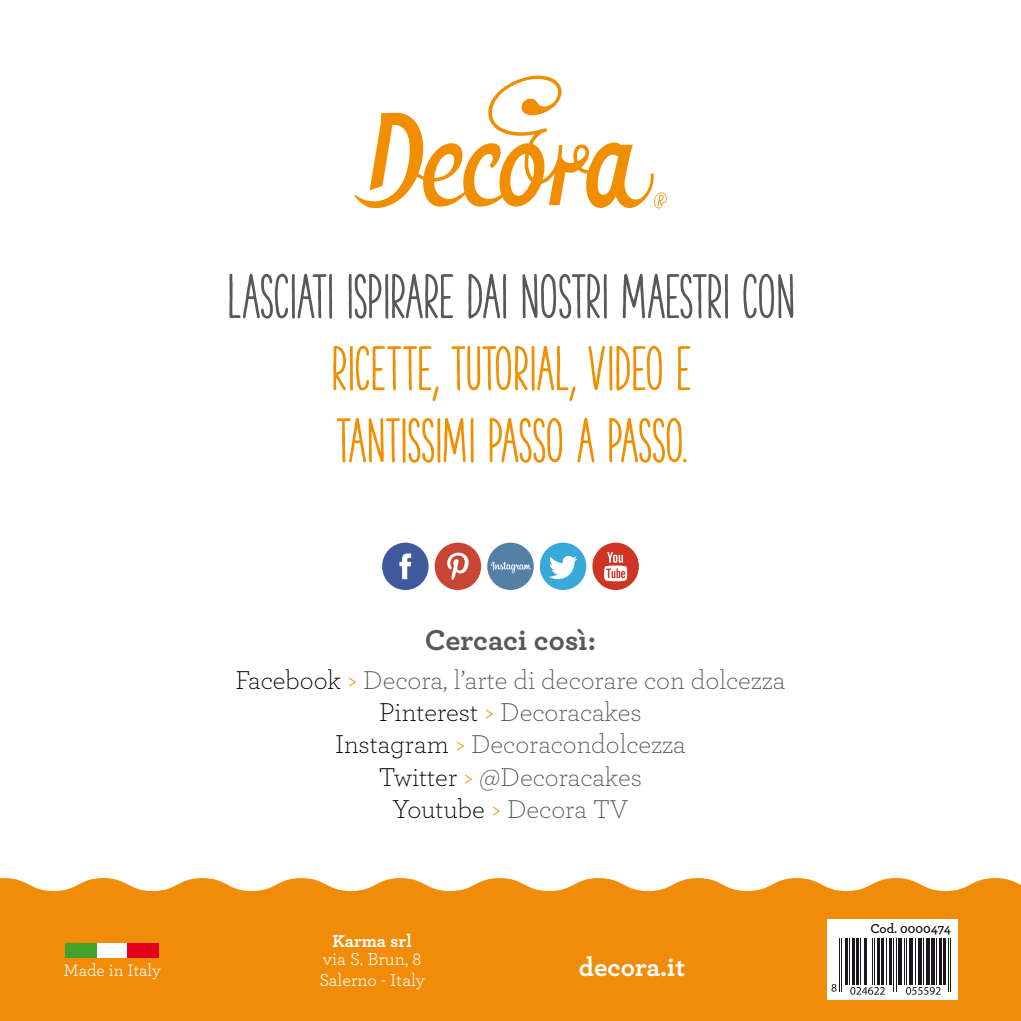
<style>
.page{position:relative;width:1021px;height:1021px;background:#fff}
.page>*{position:absolute;margin:0;border:0;box-sizing:border-box;transform-origin:0 0}
.t1{font:900 58.5px/72px "The Hand";color:#f18e00}
.t2{font:900 58.5px "The Hand";color:#58585a}
.t3{font:700 30.15px "Archer";letter-spacing:-.005em;color:#58585a}
.t4{font:300 27px/32.4px "Archer";color:#58585a;text-align:center}
.t5{font:700 27px "Archer";color:#fff}
.t6{font:18.22px/20.2px "Archer";color:#fff}
.t7{font:700 18.22px "Archer";color:#fff}
.t8{font:17.32px "Archer";letter-spacing:-.005em;color:#fff}
.t9{font:600 13.5px "Archer";color:#000}
.s1{color:#000}
.s2{color:#f18e00}
</style>
<div class="page">
<div style="left:0;top:878px;width:1020px;height:142px;background:#f18c09"></div>
<svg style="left:354px;top:76px;width:313px;height:132px"></svg>
<div style="left:592px;top:542px;width:47px;height:48px;background:#cf3525;border-radius:50%"></div>
<svg style="left:604px;top:552px;width:23px;height:29px"></svg>
<div style="left:434px;top:542px;width:47px;height:48px;background:#c94637;border-radius:50%"></div>
<svg style="left:447px;top:552px;width:21px;height:28px"></svg>
<svg style="left:382px;top:542px;width:46px;height:48px"></svg>
<div style="left:487px;top:542px;width:46px;height:48px;background:#5380a7;border-radius:50%"></div>
<svg style="left:491px;top:562px;width:39px;height:11px"></svg>
<div style="left:540px;top:542px;width:46px;height:48px;background:#39a9dc;border-radius:50%"></div>
<svg style="left:549px;top:556px;width:28px;height:23px"></svg>
<div style="left:65px;top:943px;width:93px;height:14px;background:#fff"></div>
<div style="left:65px;top:943px;width:31px;height:14px;background:#44a12b"></div>
<div style="left:127px;top:943px;width:31px;height:14px;background:#e2001a"></div>
<div style="left:826px;top:918px;width:131px;height:81px;background:#fff"></div>
<hr style="left:838px;top:938px;width:1px;height:53px;background:#1a171c">
<hr style="left:841px;top:938px;width:1px;height:53px;background:#1a171c">
<hr style="left:845px;top:938px;width:3px;height:46px;background:#1a171c">
<hr style="left:849px;top:938px;width:1px;height:46px;background:#1a171c">
<hr style="left:852px;top:938px;width:3px;height:46px;background:#1a171c">
<hr style="left:856px;top:938px;width:2px;height:46px;background:#1a171c">
<hr style="left:860px;top:938px;width:1px;height:46px;background:#1a171c">
<hr style="left:864px;top:938px;width:2px;height:46px;background:#1a171c">
<hr style="left:871px;top:938px;width:1px;height:46px;background:#1a171c">
<hr style="left:874px;top:938px;width:1px;height:46px;background:#1a171c">
<hr style="left:877px;top:938px;width:2px;height:46px;background:#1a171c">
<hr style="left:881px;top:938px;width:2px;height:46px;background:#1a171c">
<hr style="left:886px;top:938px;width:1px;height:46px;background:#1a171c">
<hr style="left:889px;top:938px;width:2px;height:46px;background:#1a171c">
<hr style="left:893px;top:938px;width:1px;height:53px;background:#1a171c">
<hr style="left:895px;top:938px;width:1px;height:53px;background:#1a171c">
<svg style="left:898px;top:938px;width:3px;height:46px"></svg>
<hr style="left:903px;top:938px;width:1px;height:46px;background:#1a171c">
<hr style="left:906px;top:938px;width:1px;height:46px;background:#1a171c">
<hr style="left:909px;top:938px;width:4px;height:46px;background:#1a171c">
<hr style="left:914px;top:938px;width:1px;height:46px;background:#1a171c">
<hr style="left:918px;top:938px;width:3px;height:46px;background:#1a171c">
<hr style="left:922px;top:938px;width:1px;height:46px;background:#1a171c">
<hr style="left:926px;top:938px;width:3px;height:46px;background:#1a171c">
<hr style="left:931px;top:938px;width:3px;height:46px;background:#1a171c">
<hr style="left:935px;top:938px;width:1px;height:46px;background:#1a171c">
<hr style="left:939px;top:938px;width:2px;height:46px;background:#1a171c">
<hr style="left:942px;top:938px;width:3px;height:46px;background:#1a171c">
<hr style="left:947px;top:938px;width:1px;height:53px;background:#1a171c">
<hr style="left:950px;top:938px;width:1px;height:53px;background:#1a171c">
<svg style="left:831px;top:984px;width:5px;height:7px"></svg>
<svg style="left:851px;top:987px;width:33px;height:7px"></svg>
<svg style="left:907px;top:987px;width:33px;height:7px"></svg>
<p class="t8" style="left:63px;top:958px;width:99px">Made in Italy</p>
<h1 class="t2" style="left:226px;top:263px;width:570px">LASCIATI ISPIRARE DAI NOSTRI MAESTRI CON</h1>
<h1 class="t1" style="left:330px;top:332px;width:361px">RICETTE, TUTORIAL, VIDEO E<br>TANTISSIMI PASSO A PASSO.</h1>
<p class="t3" style="left:425px;top:616px;width:172px">Cercaci così:</p>
<p class="t4" style="left:235px;top:662px;width:551px"><span class="s1">Facebook</span> <span class="s2">&gt;</span> Decora, l’arte di decorare con dolcezza<br><span class="s1">Pinterest</span> <span class="s2">&gt;</span> Decoracakes<br><span class="s1">Instagram</span> <span class="s2">&gt;</span> Decoracondolcezza<br><span class="s1">Twitter</span> <span class="s2">&gt;</span> @Decoracakes<br><span class="s1">Youtube</span> <span class="s2">&gt;</span> Decora TV</p>
<p class="t7" style="left:332px;top:926px;width:81px">Karma srl</p>
<p class="t6" style="left:319px;top:948px;width:107px">via S. Brun, 8<br>Salerno - Italy</p>
<p class="t5" style="left:579px;top:945px;width:108px">decora.it</p>
<p class="t9" style="left:870px;top:918px;width:82px">Cod. 0000474</p>
</div>
